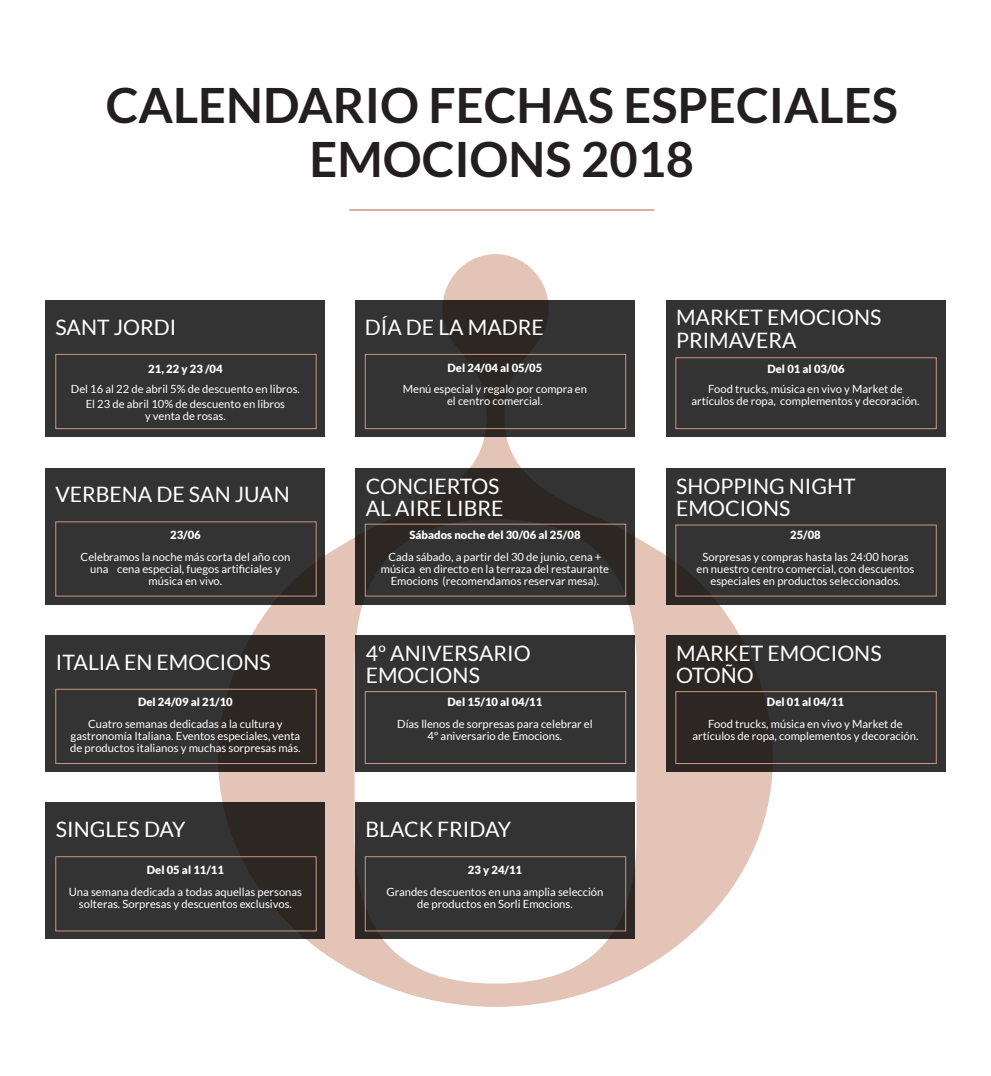
<style>
.page{position:relative;width:991px;height:1076px;background:#fff}
.page>*{position:absolute;margin:0;border:0;box-sizing:border-box;transform-origin:0 0}
.t1{font:700 48.75px/54px "Lato";color:#231f20;text-align:center}
.t2{font:21.23px/22.1px "Lato";color:#fff}
.t3{font:11.25px/12px "Lato";color:#fff;text-align:center}
.t4{font:900 11.25px "Lato";color:#fff}
</style>
<div class="page">
<svg style="left:218px;top:254px;width:555px;height:753px"></svg>
<hr style="left:349px;top:209px;width:305px;height:2px;background:#ce9581">
<div style="left:45px;top:300px;width:280px;height:137px;background:#333"></div>
<div style="left:45px;top:468px;width:280px;height:136px;background:#333"></div>
<div style="left:45px;top:635px;width:280px;height:137px;background:linear-gradient(to right,#353738,#2d2724)"></div>
<div style="left:45px;top:803px;width:280px;height:136px;background:linear-gradient(to right,#363738,#2f2a28)"></div>
<div style="left:355px;top:803px;width:280px;height:136px;background:#333"></div>
<div style="left:355px;top:300px;width:280px;height:137px;background:linear-gradient(to right,#323130,#323130)"></div>
<div style="left:355px;top:468px;width:280px;height:136px;background:linear-gradient(to right,#32302f,#32302f)"></div>
<div style="left:355px;top:635px;width:280px;height:137px;background:#333"></div>
<div style="left:665px;top:635px;width:280px;height:137px;background:linear-gradient(to right,#2d2724,#353738)"></div>
<svg style="left:665px;top:468px;width:280px;height:136px;background:#363434"></svg>
<div style="left:665px;top:300px;width:280px;height:137px;background:#333"></div>
<div style="left:55px;top:354px;width:262px;height:75px;border:1px solid #ce9581"></div>
<div style="left:55px;top:521px;width:262px;height:75px;border:1px solid #ce9581"></div>
<div style="left:55px;top:689px;width:262px;height:75px;border:1px solid #ce9581"></div>
<div style="left:55px;top:856px;width:262px;height:75px;border:1px solid #ce9581"></div>
<div style="left:365px;top:856px;width:261px;height:75px;border:1px solid #ce9581"></div>
<div style="left:365px;top:354px;width:261px;height:75px;border:1px solid #ce9581"></div>
<div style="left:365px;top:524px;width:261px;height:72px;border:1px solid #ce9581"></div>
<div style="left:365px;top:691px;width:261px;height:73px;border:1px solid #ce9581"></div>
<div style="left:675px;top:691px;width:261px;height:73px;border:1px solid #ce9581"></div>
<div style="left:675px;top:357px;width:261px;height:72px;border:1px solid #ce9581"></div>
<p class="t1" style="left:106px;top:78px;width:793px">CALENDARIO FECHAS ESPECIALES<br>EMOCIONS 2018</p>
<p class="t2" style="left:55px;top:316px;width:122px">SANT JORDI</p>
<p class="t2" style="left:365px;top:316px;width:180px">DÍA DE LA MADRE</p>
<p class="t2" style="left:676px;top:306px;width:207px;line-height:23px">MARKET EMOCIONS<br>PRIMAVERA</p>
<p class="t4" style="left:148px;top:362px;width:76px">21, 22 y 23 /04</p>
<p class="t4" style="left:448px;top:361px;width:96px">Del 24/04 al 05/05</p>
<p class="t4" style="left:767px;top:362px;width:79px">Del 01 al 03/06</p>
<p class="t3" style="left:71px;top:382px;width:231px">Del 16 al 22 de abril 5% de descuento en libros.</p>
<p class="t3" style="left:86px;top:398px;width:201px">El 23 de abril 10% de descuento en libros</p>
<p class="t3" style="left:145px;top:410px;width:82px">y venta de rosas.</p>
<p class="t3" style="left:403px;top:383px;width:186px">Menú especial y regalo por compra en</p>
<p class="t3" style="left:447px;top:395px;width:97px">el centro comercial.</p>
<p class="t3" style="left:691px;top:383px;width:230px">Food trucks, música en vivo y Market de artículos de ropa, complementos y decoración.</p>
<p class="t2" style="left:55px;top:483px;width:236px">VERBENA DE SAN JUAN</p>
<p class="t2" style="left:366px;top:475px;width:139px">CONCIERTOS<br>AL AIRE LIBRE</p>
<p class="t2" style="left:676px;top:475px;width:181px">SHOPPING NIGHT</p>
<p class="t2" style="left:676px;top:497px;width:116px">EMOCIONS</p>
<p class="t4" style="left:170px;top:528px;width:32px">23/06</p>
<p class="t4" style="left:409px;top:528px;width:173px">Sábados noche del 30/06 al 25/08</p>
<p class="t4" style="left:790px;top:528px;width:32px">25/08</p>
<p class="t3" style="left:81px;top:550px;width:211px">Celebramos la noche más corta del año con una cena especial, fuegos artificiales y música en vivo.</p>
<p class="t3" style="left:381px;top:550px;width:230px">Cada sábado, a partir del 30 de junio, cena + música en directo en la terraza del restaurante<br>Emocions (recomendamos reservar mesa).</p>
<p class="t3" style="left:696px;top:550px;width:219px">Sorpresas y compras hasta las 24:00 horas en nuestro centro comercial, con descuentos especiales en productos seleccionados.</p>
<p class="t2" style="left:56px;top:651px;width:216px">ITALIA EN EMOCIONS</p>
<p class="t2" style="left:366px;top:642px;width:166px">4º ANIVERSARIO</p>
<p class="t2" style="left:366px;top:664px;width:116px">EMOCIONS</p>
<p class="t2" style="left:676px;top:642px;width:207px">MARKET EMOCIONS</p>
<p class="t2" style="left:676px;top:664px;width:79px">OTOÑO</p>
<p class="t4" style="left:138px;top:696px;width:96px">Del 24/09 al 21/10</p>
<p class="t4" style="left:448px;top:696px;width:96px">Del 15/10 al 04/11</p>
<p class="t4" style="left:767px;top:696px;width:79px">Del 01 al 04/11</p>
<p class="t3" style="left:70px;top:718px;width:232px">Cuatro semanas dedicadas a la cultura y gastronomía Italiana. Eventos especiales, venta de productos italianos y muchas sorpresas más.</p>
<p class="t3" style="left:397px;top:718px;width:197px">Días llenos de sorpresas para celebrar el<br>4º aniversario de Emocions.</p>
<p class="t3" style="left:692px;top:718px;width:227px">Food trucks, música en vivo y Market de artículos de ropa, complementos y decoración.</p>
<p class="t2" style="left:56px;top:818px;width:131px">SINGLES DAY</p>
<p class="t2" style="left:365px;top:818px;width:147px">BLACK FRIDAY</p>
<p class="t4" style="left:147px;top:863px;width:79px">Del 05 al 11/11</p>
<p class="t4" style="left:468px;top:863px;width:56px">23 y 24/11</p>
<p class="t3" style="left:69px;top:885px;width:235px">Una semana dedicada a todas aquellas personas solteras. Sorpresas y descuentos exclusivos.</p>
<p class="t3" style="left:386px;top:885px;width:218px">Grandes descuentos en una amplia selección</p>
<p class="t3" style="left:417px;top:897px;width:157px">de productos en Sorli Emocions.</p>
</div>
